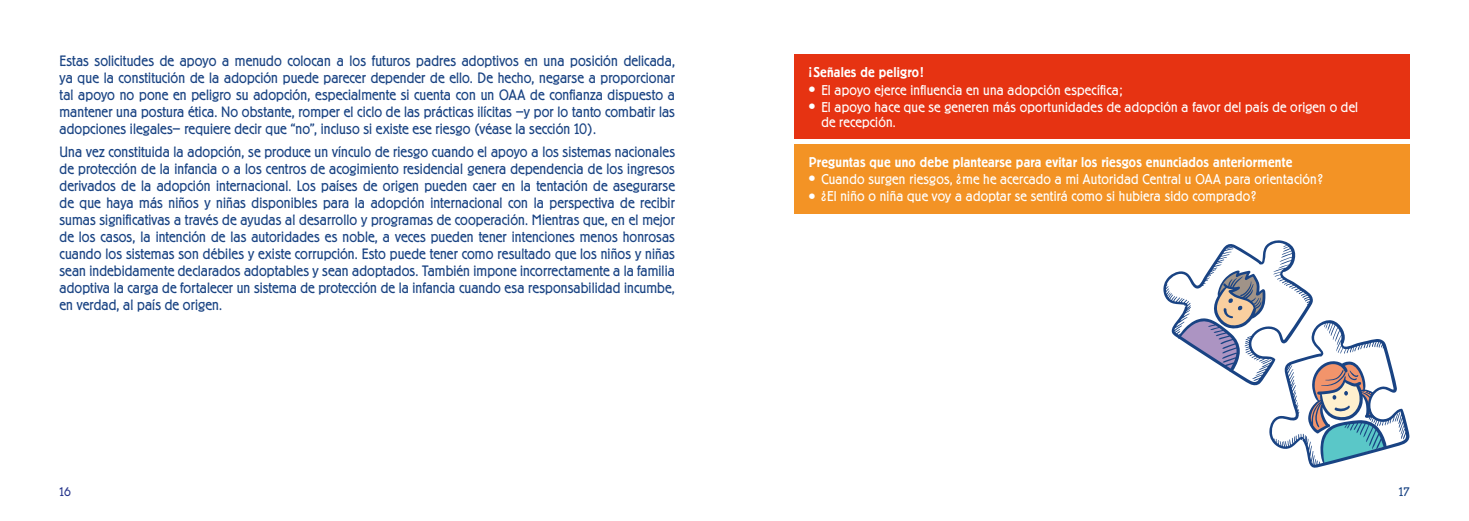
<style>
.page{position:relative;width:1469px;height:521px;background:#fff}
.page>*{position:absolute;margin:0;border:0;box-sizing:border-box;transform-origin:0 0}
.t1{font:300 14.88px/17px "Berliner Grotesk";letter-spacing:.005em;color:#194383;text-align:justify;scale:.96 1}
.t2{font:300 14px/14.7px "Berliner Grotesk";letter-spacing:.015em;color:#fff}
.t3{font:500 14px "Berliner Grotesk";letter-spacing:.015em;color:#fff}
.t4{font:300 12.25px "Berliner Grotesk";color:#26358c}
.t5{font:300 12.25px "Berliner Grotesk";color:#194383}
.s1{font-weight:500;font-size:19.25px}
</style>
<div class="page">
<div style="left:794px;top:55px;width:615px;height:84px;background:#e63312"></div>
<div style="left:794px;top:144px;width:615px;height:69px;background:#f39325"></div>
<svg style="left:1163px;top:240px;width:246px;height:228px"></svg>
<p class="t1" style="left:60px;top:52px;width:642px">Estas solicitudes de apoyo a menudo colocan a los futuros padres adoptivos en una posición delicada, ya que la constitución de la adopción puede parecer depender de ello. De hecho, negarse a proporcionar tal apoyo no pone en peligro su adopción, especialmente si cuenta con un OAA de confianza dispuesto a mantener una postura ética. No obstante, romper el ciclo de las prácticas ilícitas —y por lo tanto combatir las adopciones ilegales— requiere decir que “no”, incluso si existe ese riesgo (véase la sección 10).</p>
<p class="t1" style="left:60px;top:143px;width:642px">Una vez constituida la adopción, se produce un vínculo de riesgo cuando el apoyo a los sistemas nacionales de protección de la infancia o a los centros de acogimiento residencial genera dependencia de los ingresos derivados de la adopción internacional. Los países de origen pueden caer en la tentación de asegurarse de que haya más niños y niñas disponibles para la adopción internacional con la perspectiva de recibir sumas significativas a través de ayudas al desarrollo y programas de cooperación. Mientras que, en el mejor de los casos, la intención de las autoridades es noble, a veces pueden tener intenciones menos honrosas cuando los sistemas son débiles y existe corrupción. Esto puede tener como resultado que los niños y niñas sean indebidamente declarados adoptables y sean adoptados. También impone incorrectamente a la familia adoptiva la carga de fortalecer un sistema de protección de la infancia cuando esa responsabilidad incumbe, en verdad, al país de origen.</p>
<p class="t4" style="left:60px;top:485px;width:13px">16</p>
<p class="t3" style="left:809px;top:65px;width:116px">¡Señales de peligro!</p>
<p class="t2" style="left:809px;top:83px;width:315px"><span class="s1">•</span> El apoyo ejerce influencia en una adopción específica;</p>
<p class="t2" style="left:821px;top:100px;width:538px;text-indent:-12px"><span class="s1">•</span> El apoyo hace que se generen más oportunidades de adopción a favor del país de origen o del de recepción.</p>
<p class="t3" style="left:809px;top:154px;width:485px">Preguntas que uno debe plantearse para evitar los riesgos enunciados anteriormente</p>
<p class="t2" style="left:809px;top:172px;width:515px"><span class="s1">•</span> Cuando surgen riesgos, ¿me he acercado a mi Autoridad Central u OAA para orientación?</p>
<p class="t2" style="left:809px;top:189px;width:448px"><span class="s1">•</span> ¿El niño o niña que voy a adoptar se sentirá como si hubiera sido comprado?</p>
<p class="t5" style="left:1398px;top:485px;width:12px">17</p>
</div>
